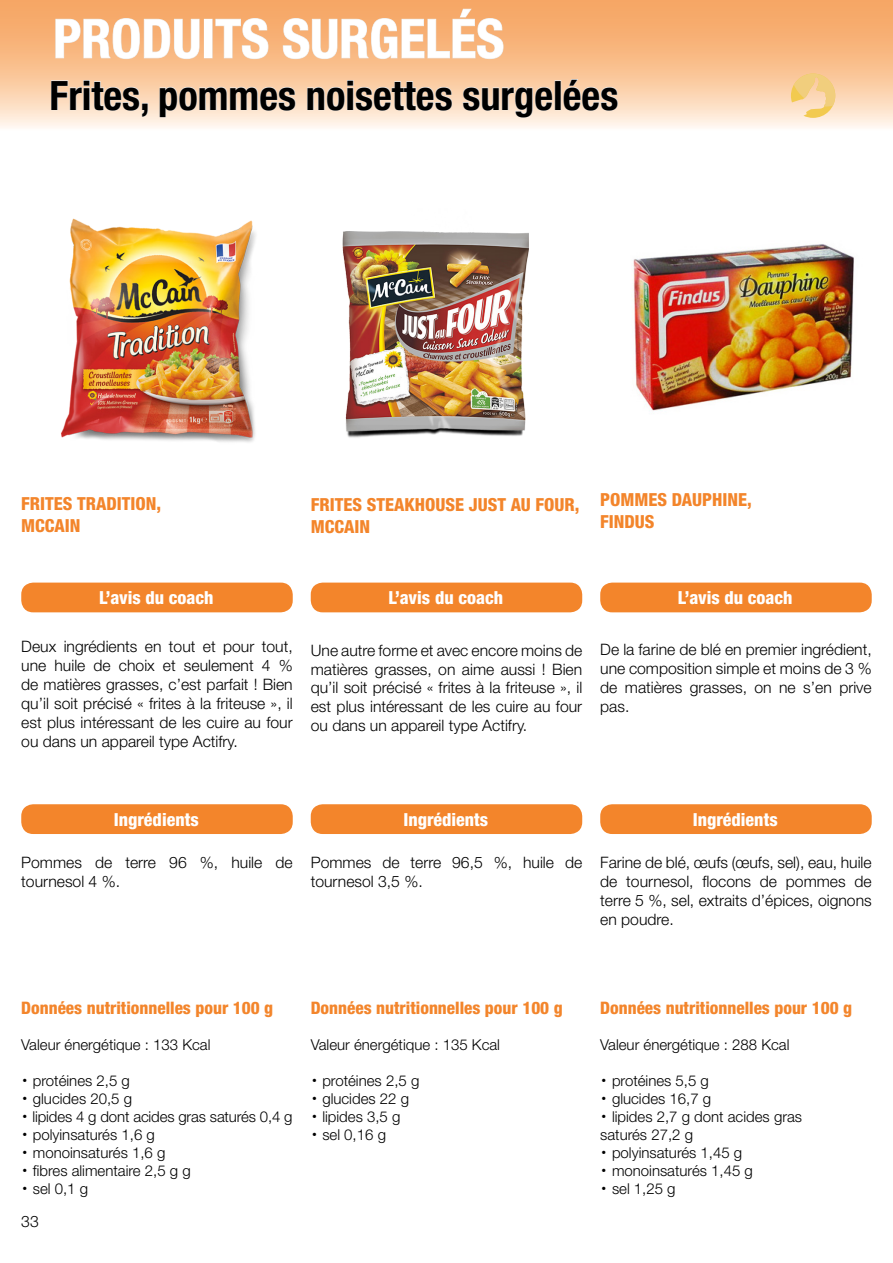
<style>
.page{position:relative;width:893px;height:1263px;background:#fff}
.page>*{position:absolute;margin:0;border:0;box-sizing:border-box;transform-origin:0 0}
.t1{font:700 condensed 54px "Helvetica Neue LT Std";color:#fff}
.t2{font:700 condensed 40.5px "Helvetica Neue LT Std";color:#000}
.t3{font:800 condensed 18px "Helvetica Neue LT Std";color:#f3852b}
.t4{font:800 condensed 18px "Helvetica Neue LT Std";color:#fff}
.t5{font:800 condensed 17.25px "Helvetica Neue LT Std";color:#f3852b}
.t6{font:300 15.75px/18.9px "Helvetica Neue LT Std";color:#000;text-align:justify}
.t7{font:300 15px/18px "Helvetica Neue LT Std";color:#000}
.s1{font-family:"ITC Avant Garde Std";font-weight:400}
</style>
<div class="page">
<img style="left:61px;top:218px;width:195px;height:224px">
<img style="left:342px;top:231px;width:187px;height:207px">
<img style="left:633px;top:244px;width:221px;height:167px">
<div style="left:21px;top:583px;width:272px;height:29px;background:#f3852b;border-radius:12px"></div>
<div style="left:21px;top:804px;width:272px;height:30px;background:#f3852b;border-radius:12px"></div>
<div style="left:311px;top:804px;width:271px;height:30px;background:#f3852b;border-radius:12px"></div>
<div style="left:600px;top:804px;width:272px;height:30px;background:#f3852b;border-radius:12px"></div>
<div style="left:600px;top:583px;width:272px;height:29px;background:#f3852b;border-radius:12px"></div>
<div style="left:311px;top:583px;width:271px;height:29px;background:#f3852b;border-radius:12px"></div>
<svg style="left:0;top:0;width:892px;height:128px;background:#f9c395"></svg>
<svg style="left:55px;top:18px;width:145px;height:41px;background:#f5b988"></svg>
<div style="left:204px;top:19px;width:8px;height:39px;border:1px solid #eaeae9"></div>
<svg style="left:215px;top:18px;width:54px;height:41px;background:#f5b986"></svg>
<svg style="left:283px;top:9px;width:221px;height:50px;background:#f5b783"></svg>
<svg style="left:791px;top:74px;width:44px;height:44px;background:#f6d394"></svg>
<svg style="left:51px;top:80px;width:98px;height:37px;background:#f9dcc2"></svg>
<svg style="left:159px;top:86px;width:137px;height:32px;background:#f9dfc8"></svg>
<svg style="left:307px;top:80px;width:145px;height:31px;background:#f8dabf"></svg>
<svg style="left:463px;top:87px;width:90px;height:31px;background:#f8e0c9"></svg>
<div style="left:555px;top:81px;width:6px;height:29px;border:1px solid #eaeae9"></div>
<svg style="left:563px;top:79px;width:55px;height:32px;background:#f8d9be"></svg>
<svg style="left:892px;top:0;width:1px;height:128px"></svg>
<h1 class="t1" style="left:53px;top:6px;width:258px">PRODUITS surgel</h1>
<h1 class="t1" style="left:450px;top:6px;width:51px">és</h1>
<h2 class="t2" style="left:50px;top:71px;width:570px">Frites, pommes noisettes surgelées</h2>
<p class="t3" style="left:21px;top:493px;width:10px">FRITES</p>
<p class="t3" style="left:77px;top:493px;width:10px">TRADITION</p>
<p class="t3" style="left:157px;top:493px;width:6px">,</p>
<p class="t3" style="left:21px;top:514px;width:24px">MCCAIN</p>
<p class="t3" style="left:311px;top:493px;width:10px">FRITES</p>
<p class="t3" style="left:367px;top:493px;width:11px">STEA</p>
<p class="t3" style="left:404px;top:493px;width:21px">KHOUSE</p>
<p class="t3" style="left:469px;top:493px;width:20px">JUST</p>
<p class="t3" style="left:511px;top:493px;width:36px">AU FOUR</p>
<p class="t3" style="left:575px;top:493px;width:6px">,</p>
<p class="t3" style="left:311px;top:515px;width:24px">MCCAIN</p>
<p class="t3" style="left:600px;top:489px;width:122px">POMMES DAUPHINE</p>
<p class="t3" style="left:747px;top:489px;width:6px">,</p>
<p class="t3" style="left:600px;top:510px;width:10px">FINDUS</p>
<p class="t4" style="left:99px;top:586px;width:116px">L’avis du coach</p>
<p class="t6" style="left:21px;top:637px;width:273px">Deux ingrédients en tout et pour tout, une huile de choix et seulement 4 % de matières grasses, c’est parfait ! Bien qu’il soit précisé « frites à la friteuse », il est plus intéressant de les cuire au four ou dans un appareil type Actifry.</p>
<p class="t4" style="left:388px;top:586px;width:116px">L’avis du coach</p>
<p class="t4" style="left:678px;top:586px;width:116px">L’avis du coach</p>
<p class="t6" style="left:311px;top:640px;width:273px">Une autre forme et avec encore moins de matières grasses, on aime aussi ! Bien qu’il soit précisé « frites à la friteuse », il est plus intéressant de les cuire au four ou dans un appareil type Actifry.</p>
<p class="t6" style="left:600px;top:640px;width:273px">De la farine de blé en premier ingrédient, une composition simple et moins de 3 % de matières grasses, on ne s’en prive pas.</p>
<p class="t4" style="left:114px;top:808px;width:86px">Ingrédients</p>
<p class="t4" style="left:403px;top:808px;width:86px">Ingrédients</p>
<p class="t4" style="left:693px;top:808px;width:86px">Ingrédients</p>
<p class="t6" style="left:21px;top:853px;width:273px">Pommes de terre 96 %, huile de tournesol 4 %.</p>
<p class="t6" style="left:311px;top:853px;width:273px">Pommes de terre 96,5 %, huile de tournesol 3,5 %.</p>
<p class="t6" style="left:600px;top:853px;width:273px">Farine de blé, œufs (œufs, sel), eau, huile de tournesol, flocons de pommes de terre 5 %, sel, extraits d’épices, oignons en poudre.</p>
<p class="t5" style="left:21px;top:997px;width:253px">Données nutritionnelles pour 100 g</p>
<p class="t7" style="left:21px;top:1036px;width:191px">Valeur énergétique : 133 Kcal</p>
<p class="t7" style="left:21px;top:1072px;width:110px"><span class="s1">•</span> protéines 2,5 g</p>
<p class="t7" style="left:21px;top:1090px;width:112px"><span class="s1">•</span> glucides 20,5 g</p>
<p class="t7" style="left:21px;top:1108px;width:273px"><span class="s1">•</span> lipides 4 g dont acides gras saturés 0,4 g</p>
<p class="t7" style="left:21px;top:1126px;width:135px"><span class="s1">•</span> polyinsaturés 1,6 g</p>
<p class="t7" style="left:21px;top:1144px;width:146px"><span class="s1">•</span> monoinsaturés 1,6 g</p>
<p class="t7" style="left:21px;top:1162px;width:171px"><span class="s1">•</span> fibres alimentaire 2,5 g g</p>
<p class="t7" style="left:21px;top:1180px;width:68px"><span class="s1">•</span> sel 0,1 g</p>
<p class="t6" style="left:21px;top:1212px;width:19px">33</p>
<p class="t5" style="left:311px;top:997px;width:253px">Données nutritionnelles pour 100 g</p>
<p class="t7" style="left:311px;top:1036px;width:191px">Valeur énergétique : 135 Kcal</p>
<p class="t7" style="left:311px;top:1072px;width:110px"><span class="s1">•</span> protéines 2,5 g</p>
<p class="t7" style="left:311px;top:1090px;width:100px"><span class="s1">•</span> glucides 22 g</p>
<p class="t7" style="left:311px;top:1108px;width:91px"><span class="s1">•</span> lipides 3,5 g</p>
<p class="t7" style="left:311px;top:1126px;width:77px"><span class="s1">•</span> sel 0,16 g</p>
<p class="t5" style="left:600px;top:997px;width:253px">Données nutritionnelles pour 100 g</p>
<p class="t7" style="left:600px;top:1036px;width:191px">Valeur énergétique : 288 Kcal</p>
<p class="t7" style="left:600px;top:1072px;width:110px"><span class="s1">•</span> protéines 5,5 g</p>
<p class="t7" style="left:600px;top:1090px;width:112px"><span class="s1">•</span> glucides 16,7 g</p>
<p class="t7" style="left:600px;top:1108px;width:203px"><span class="s1">•</span> lipides 2,7 g dont acides gras saturés 27,2 g</p>
<p class="t7" style="left:600px;top:1144px;width:144px"><span class="s1">•</span> polyinsaturés 1,45 g</p>
<p class="t7" style="left:600px;top:1162px;width:154px"><span class="s1">•</span> monoinsaturés 1,45 g</p>
<p class="t7" style="left:600px;top:1180px;width:77px"><span class="s1">•</span> sel 1,25 g</p>
</div>
